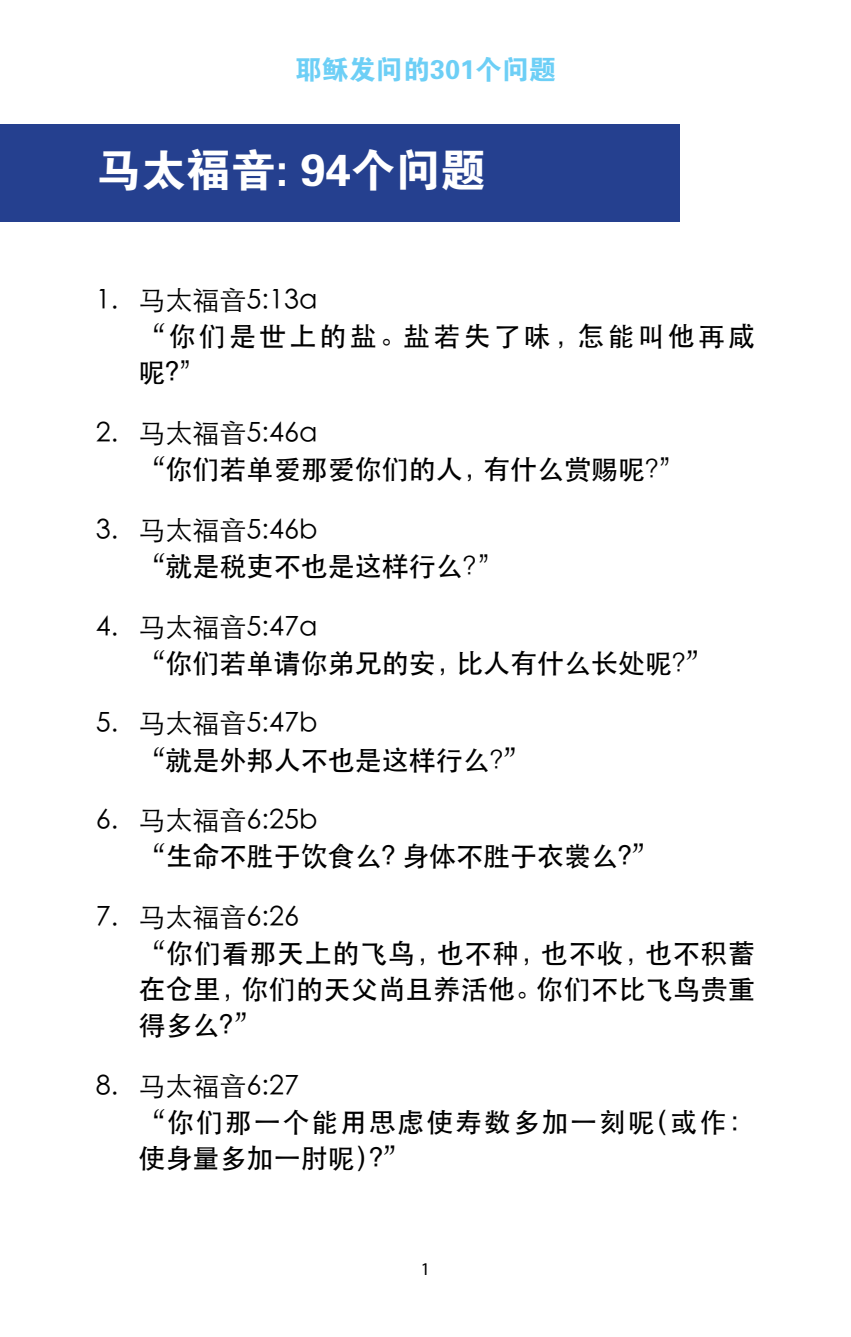
<style>
.page{position:relative;width:851px;height:1337px;background:#fff}
.page>*{position:absolute;margin:0;border:0;box-sizing:border-box;transform-origin:0 0}
.t1{font:45px "FZDHTJW GB1 0";color:#fff}
.t2{font:27px/36px "ST Heiti";color:#000;text-align:justify}
.t3{font:27px "ST Xihei";color:#000}
.t4{font:27px/36px "ST Heiti";letter-spacing:.065em;color:#000}
.t5{font:27px/36px "ST Heiti";letter-spacing:.115em;color:#000}
.t6{font:27px "FZDHTJW GB1 0";color:#6dcff6}
.t7{font:18px "Myriad Pro";color:#000}
.s1{font-family:"ST Xihei"}
</style>
<div class="page">
<div style="left:0;top:124px;width:679px;height:98px;background:#25408f"></div>
<p class="t6" style="left:295px;top:54px;width:262px">耶稣发问的301个问题</p>
<h1 class="t1" style="left:96px;top:146px;width:391px">马太福音: 94个问题</h1>
<p class="t3" style="left:96px;top:287px;width:223px">1. 马太福音5:13a</p>
<p class="t5" style="left:138px;top:318px;width:618px">“你们是世上的盐。盐若失了味，怎能叫他再咸呢？<span class="s1">”</span></p>
<p class="t3" style="left:96px;top:420px;width:223px">2. 马太福音5:46a</p>
<p class="t2" style="left:138px;top:451px;width:548px">“你们若单爱那爱你们的人，有什么赏赐呢<span class="s1">？”</span></p>
<p class="t3" style="left:96px;top:516px;width:223px">3. 马太福音5:46b</p>
<p class="t2" style="left:138px;top:548px;width:367px">“就是税吏不也是这样行么<span class="s1">？”</span></p>
<p class="t3" style="left:96px;top:613px;width:223px">4. 马太福音5:47a</p>
<p class="t2" style="left:138px;top:645px;width:575px">“你们若单请你弟兄的安，比人有什么长处呢<span class="s1">？</span>”</p>
<p class="t3" style="left:96px;top:710px;width:223px">5. 马太福音5:47b</p>
<p class="t2" style="left:138px;top:741px;width:393px">“就是外邦人不也是这样行么<span class="s1">？</span>”</p>
<p class="t3" style="left:96px;top:807px;width:223px">6. 马太福音6:25b</p>
<p class="t2" style="left:138px;top:838px;width:521px">“生命不胜于饮食么？身体不胜于衣裳么？”</p>
<p class="t3" style="left:96px;top:903px;width:205px">7. 马太福音6:26</p>
<p class="t2" style="left:138px;top:935px;width:618px">“你们看那天上的飞鸟，也不种，也不收，也不积蓄在仓里，你们的天父尚且养活他。你们不比飞鸟贵重得多么？”</p>
<p class="t3" style="left:96px;top:1072px;width:205px">8. 马太福音6:27</p>
<p class="t4" style="left:138px;top:1104px;width:618px">“你们那一个能用思虑使寿数多加一刻呢（或作：使身量多加一肘呢）？”</p>
<p class="t7" style="left:420px;top:1257px;width:11px">1</p>
</div>
